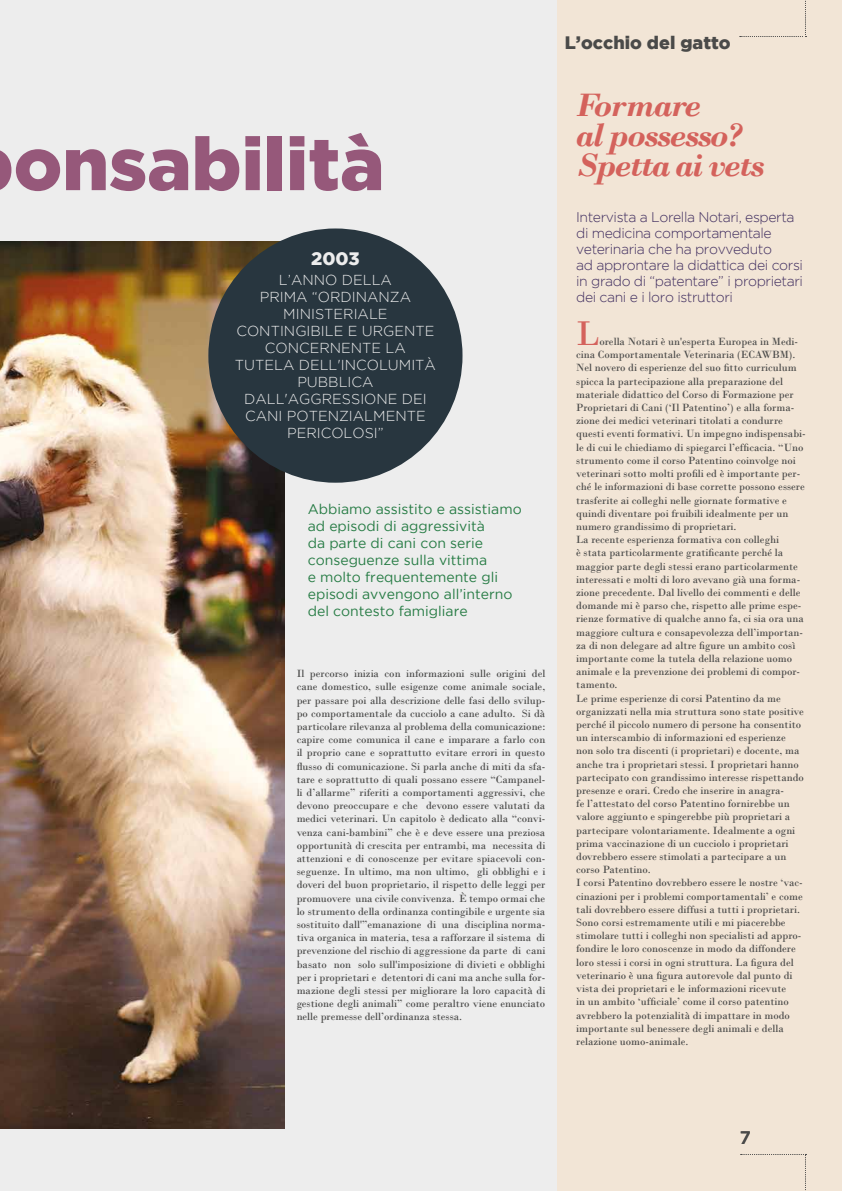
<style>
.page{position:relative;width:842px;height:1191px;background:#ededed}
.page>*{position:absolute;margin:0;border:0;box-sizing:border-box;transform-origin:0 0}
.t1{font:900 74px "Gotham";color:#96587a}
.t2{font:36px "Bodoni";color:#d4625c}
.t3{font:italic 700 34px/30px "Bodoni";letter-spacing:-.05em;color:#d4625c}
.t4{font:900 18px "Gotham";color:#4a4a49}
.t5{font:900 18px "Gotham";color:#ededed}
.t6{font:500 18px "Gotham";color:#4a4a49}
.t7{font:300 14.4px/17.1px "Gotham";color:#ededed;text-align:center}
.t8{font:300 14px/16px "Gotham";letter-spacing:-.03em;color:#3f2d5f}
.t9{font:14px/17px "Gotham";color:#277c45}
.t10{font:11px/13.2px "Bodoni";color:#4a4a49;text-align:justify}
</style>
<div class="page">
<div style="left:557px;top:0;width:285px;height:1191px;background:#f2e5d6"></div>
<svg style="left:741px;top:1154px;width:65px;height:37px"></svg>
<svg style="left:740px;top:0;width:66px;height:37px"></svg>
<img style="left:0;top:242px;width:285px;height:886px">
<div style="left:208px;top:228px;width:254px;height:255px;background:#28363f;border-radius:50%"></div>
<h1 class="t1" style="left:14px;top:121px;width:372px">onsabilità</h1>
<h3 class="t5" style="left:311px;top:248px;width:50px">2003</h3>
<h3 class="t7" style="left:235px;top:271px;width:203px">L’ANNO DELLA<br>PRIMA “ORDINANZA<br>MINISTERIALE<br>CONTINGIBILE E URGENTE<br>CONCERNENTE LA<br>TUTELA DELL'INCOLUMITÀ<br>PUBBLICA<br>DALL'AGGRESSIONE DEI<br>CANI POTENZIALMENTE<br>PERICOLOSI”</h3>
<p class="t9" style="left:308px;top:500px;width:215px">Abbiamo assistito e assistiamo ad episodi di aggressività<br>da parte di cani con serie conseguenze sulla vittima<br>e molto frequentemente gli episodi avvengono all’interno del contesto famigliare</p>
<p class="t10" style="left:297px;top:667px;width:250px">Il percorso inizia con informazioni sulle origini del cane domestico, sulle esigenze come animale sociale, per passare poi alla descrizione delle fasi dello svilup&shy;po comportamentale da cucciolo a cane adulto. Si dà particolare rilevanza al problema della comunicazione: capire come comunica il cane e imparare a farlo con il proprio cane e soprattutto evitare errori in questo flusso di comunicazione. Si parla anche di miti da sfa&shy;tare e soprattutto di quali possano essere “Campanel&shy;li d’allarme” riferiti a comportamenti aggressivi, che devono preoccupare e che devono essere valutati da medici veterinari. Un capitolo è dedicato alla “convi&shy;venza cani-bambini” che è e deve essere una preziosa opportunità di crescita per entrambi, ma necessita di attenzioni e di conoscenze per evitare spiacevoli con&shy;seguenze. In ultimo, ma non ultimo, gli obblighi e i doveri del buon proprietario, il rispetto delle leggi per promuovere una civile convivenza. È tempo ormai che lo strumento della ordinanza contingibile e urgente sia sostituito dall'”emanazione di una disciplina norma&shy;tiva organica in materia, tesa a rafforzare il sistema di prevenzione del rischio di aggressione da parte di cani basato non solo sull'imposizione di divieti e obblighi per i proprietari e detentori di cani ma anche sulla for&shy;mazione degli stessi per migliorare la loro capacità di gestione degli animali” come peraltro viene enunciato nelle premesse dell’ordinanza stessa.</p>
<h3 class="t4" style="left:565px;top:32px;width:167px">L’occhio del gatto</h3>
<h3 class="t3" style="left:576px;top:90px;width:190px">Formare<br>al possesso?<br>Spetta ai vets</h3>
<p class="t8" style="left:576px;top:209px;width:228px">Intervista a Lorella Notari, esperta di medicina comportamentale veterinaria che ha provveduto<br>ad approntare la didattica dei corsi in grado di “patentare” i proprietari dei cani e i loro istruttori</p>
<h2 class="t2" style="left:576px;top:312px;width:25px">L</h2>
<p class="t10" style="left:576px;top:335px;width:231px;text-align:left;text-indent:23px">orella Notari è un'esperta Europea in Medi&shy;cina Comportamentale Veterinaria (ECAWBM).<br>Nel novero di esperienze del suo fitto curriculum spicca la partecipazione alla preparazione del materiale didattico del Corso di Formazione per Proprietari di Cani (‘Il Patentino’) e alla forma&shy;zione dei medici veterinari titolati a condurre questi eventi formativi. Un impegno indispensabi&shy;le di cui le chiediamo di spiegarci l’efficacia. “Uno strumento come il corso Patentino coinvolge noi veterinari sotto molti profili ed è importante per&shy;ché le informazioni di base corrette possono essere trasferite ai colleghi nelle giornate formative e quindi diventare poi fruibili idealmente per un numero grandissimo di proprietari.<br>La recente esperienza formativa con colleghi<br>è stata particolarmente gratificante perché la maggior parte degli stessi erano particolarmente interessati e molti di loro avevano già una forma&shy;zione precedente. Dal livello dei commenti e delle domande mi è parso che, rispetto alle prime espe&shy;rienze formative di qualche anno fa, ci sia ora una maggiore cultura e consapevolezza dell’importan&shy;za di non delegare ad altre figure un ambito così importante come la tutela della relazione uomo animale e la prevenzione dei problemi di compor&shy;tamento.<br>Le prime esperienze di corsi Patentino da me organizzati nella mia struttura sono state positive perché il piccolo numero di persone ha consentito un interscambio di informazioni ed esperienze<br>non solo tra discenti (i proprietari) e docente, ma anche tra i proprietari stessi. I proprietari hanno partecipato con grandissimo interesse rispettando presenze e orari. Credo che inserire in anagra-<br>fe l’attestato del corso Patentino fornirebbe un valore aggiunto e spingerebbe più proprietari a partecipare volontariamente. Idealmente a ogni prima vaccinazione di un cucciolo i proprietari dovrebbero essere stimolati a partecipare a un corso Patentino.<br>I corsi Patentino dovrebbero essere le nostre ‘vac&shy;cinazioni per i problemi comportamentali’ e come tali dovrebbero essere diffusi a tutti i proprietari.<br>Sono corsi estremamente utili e mi piacerebbe stimolare tutti i colleghi non specialisti ad appro&shy;fondire le loro conoscenze in modo da diffondere loro stessi i corsi in ogni struttura. La figura del veterinario è una figura autorevole dal punto di vista dei proprietari e le informazioni ricevute<br>in un ambito ‘ufficiale’ come il corso patentino avrebbero la potenzialità di impattare in modo importante sul benessere degli animali e della relazione uomo-animale.</p>
<h3 class="t6" style="left:740px;top:1127px;width:12px">7</h3>
</div>
